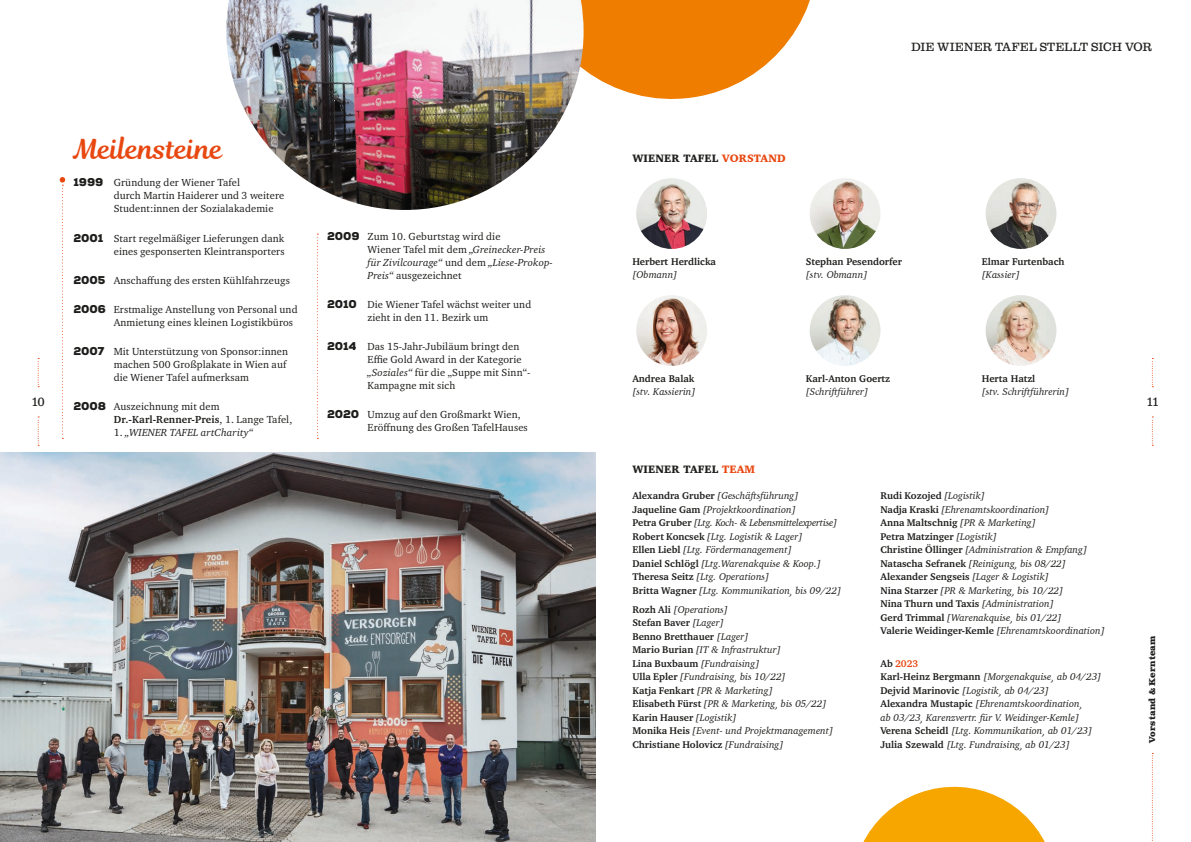
<style>
.page{position:relative;width:1191px;height:842px;background:#fff}
.page>*{position:absolute;margin:0;border:0;box-sizing:border-box;transform-origin:0 0}
.t1{font:27px "Magnolia Script";letter-spacing:.01em;color:#e84710}
.t2{font:12px "Clarendon Text";letter-spacing:.01em;color:#1d1d1b}
.t3{font:900 11px "Charter";letter-spacing:.01em;color:#1d1d1b}
.t4{font:10.5px/13px "Charter ITC Std";letter-spacing:.01em;color:#1d1d1b}
.t5{font:italic 10.5px "Charter ITC Std";letter-spacing:.01em;color:#1d1d1b}
.t6{font:italic 10px/13.5px "Charter";color:#1d1d1b}
.t7{font:700 10px/13.5px "Charter ITC Std";color:#1d1d1b}
.t8{font:700 10px "Charter";color:#1d1d1b}
.t9{font:700 10px "Charter ITC Std";color:#e84710}
.t10{font:700 8.5px "Clarendon Text";letter-spacing:.025em;color:#1d1d1b}
.s1{font-family:"Nexa Rust Sans";font-weight:900;font-size:11px}
.s2{font-weight:700}
.s3{font-style:normal}
.s4{color:#e84710}
.s5{font-style:italic}
.s6{font-family:"Charter ITC Std";font-weight:700;font-style:normal}
.s7{font-family:"Charter";font-weight:400;font-style:italic}
.s8{color:#1d1d1b}
.s9{font-weight:700;font-style:normal}
</style>
<div class="page">
<svg style="left:38px;top:358px;width:1px;height:29px"></svg>
<svg style="left:38px;top:417px;width:1px;height:29px"></svg>
<svg style="left:1152px;top:358px;width:1px;height:29px"></svg>
<svg style="left:1152px;top:417px;width:1px;height:29px"></svg>
<img style="left:636px;top:178px;width:71px;height:71px;border-radius:35px">
<img style="left:636px;top:295px;width:71px;height:71px;border-radius:35px">
<img style="left:809px;top:178px;width:71px;height:71px;border-radius:34px">
<img style="left:809px;top:295px;width:71px;height:71px;border-radius:35px">
<img style="left:985px;top:178px;width:71px;height:71px;border-radius:35px">
<img style="left:985px;top:295px;width:71px;height:71px;border-radius:35px">
<svg style="left:60px;top:177px;width:5px;height:262px"></svg>
<svg style="left:317px;top:234px;width:1px;height:205px"></svg>
<img style="left:0;top:453px;width:595px;height:389px">
<svg style="left:583px;top:0;width:227px;height:99px"></svg>
<svg style="left:863px;top:786px;width:182px;height:56px"></svg>
<img style="left:226px;top:0;width:357px;height:210px">
<svg style="left:1152px;top:753px;width:1px;height:88px"></svg>
<p class="t2" style="left:911px;top:39px;width:242px">DIE WIENER TAFEL STELLT SICH VOR</p>
<h1 class="t1" style="left:74px;top:130px;width:151px">Meilensteine</h1>
<p class="t4" style="left:114px;top:176px;width:172px;text-indent:-40px"><span class="s1">1999</span> Gründung der Wiener Tafel<br>durch Martin Haiderer und 3 weitere<br>Student:innen der Sozialakademie</p>
<p class="t4" style="left:74px;top:231px;width:212px;text-align:right"><span class="s1">2001</span> Start regelmäßiger Lieferungen dank eines gesponserten Kleintransporters</p>
<p class="t4" style="left:74px;top:273px;width:218px"><span class="s1">2005</span> Anschaffung des ersten Kühlfahrzeugs</p>
<p class="t4" style="left:114px;top:303px;width:185px;text-indent:-40px"><span class="s1">2006</span> Erstmalige Anstellung von Personal und<br>Anmietung eines kleinen Logistikbüros</p>
<p class="t4" style="left:114px;top:345px;width:176px;text-indent:-40px"><span class="s1">2007</span> Mit Unterstützung von Sponsor:innen machen 500 Großplakate in Wien auf die Wiener Tafel aufmerksam</p>
<p class="t4" style="left:114px;top:400px;width:180px;text-indent:-40px"><span class="s1">2008</span> Auszeichnung mit dem<br><span class="s2">Dr.-Karl-Renner-Preis</span>, 1. Lange Tafel,</p>
<p class="t5" style="left:114px;top:426px;width:141px"><span class="s3">1.</span> „WIENER TAFEL artCharity“</p>
<p class="t3" style="left:632px;top:152px;width:155px">WIENER TAFEL <span class="s4">VORSTAND</span></p>
<p class="t4" style="left:367px;top:230px;width:187px;text-indent:-40px"><span class="s1">2009</span> Zum 10. Geburtstag wird die<br>Wiener Tafel mit dem <span class="s5">„Greinecker-Preis für Zivilcourage“</span> und dem <span class="s5">„Liese-Prokop-Preis“</span> ausgezeichnet</p>
<p class="t4" style="left:327px;top:298px;width:205px;text-align:center"><span class="s1">2010</span> Die Wiener Tafel wächst weiter und zieht in den 11. Bezirk um</p>
<p class="t4" style="left:367px;top:340px;width:164px;text-indent:-40px"><span class="s1">2014</span> Das 15-Jahr-Jubiläum bringt den<br>Effie Gold Award in der Kategorie <span class="s5">„Soziales“</span> für die „Suppe mit Sinn“-<br>Kampagne mit sich</p>
<p class="t4" style="left:367px;top:408px;width:162px;text-indent:-40px"><span class="s1">2020</span> Umzug auf den Großmarkt Wien,<br>Eröffnung des Großen TafelHauses</p>
<p class="t8" style="left:805px;top:253px;width:98px">Stephan Pesendorfer</p>
<p class="t6" style="left:805px;top:268px;width:63px">[stv. Obmann]</p>
<p class="t8" style="left:632px;top:253px;width:85px">Herbert Herdlicka</p>
<p class="t6" style="left:632px;top:268px;width:47px">[Obmann]</p>
<p class="t8" style="left:981px;top:253px;width:84px">Elmar Furtenbach</p>
<p class="t6" style="left:981px;top:268px;width:40px">[Kassier]</p>
<p class="t8" style="left:632px;top:370px;width:64px">Andrea Balak</p>
<p class="t6" style="left:632px;top:385px;width:65px">[stv. Kassierin]</p>
<p class="t8" style="left:805px;top:370px;width:86px">Karl-Anton Goertz</p>
<p class="t6" style="left:805px;top:385px;width:64px">[Schriftführer]</p>
<p class="t8" style="left:981px;top:370px;width:55px">Herta Hatzl</p>
<p class="t6" style="left:981px;top:385px;width:89px">[stv. Schriftführerin]</p>
<p class="t2" style="left:32px;top:395px;width:14px">10</p>
<p class="t2" style="left:1147px;top:395px;width:13px">11</p>
<p class="t3" style="left:632px;top:462px;width:124px">WIENER TAFEL <span class="s4">TEAM</span></p>
<p class="t6" style="left:632px;top:489px;width:210px"><span class="s6">Alexandra Gruber</span> [Geschäftsführung] <span class="s6">Jaqueline Gam</span> [Projektkoordination]<br><span class="s6">Petra Gruber</span> [Ltg. Koch- &amp; Lebensmittelexpertise] <span class="s6">Robert Koncsek</span> [Ltg. Logistik &amp; Lager]<br><span class="s6">Ellen Liebl</span> [Ltg. Fördermanagement]<br><span class="s6">Daniel Schlögl</span> [Ltg.Warenakquise &amp; Koop.] <span class="s6">Theresa Seitz</span> [Ltg. Operations]<br><span class="s6">Britta Wagner</span> [Ltg. Kommunikation, bis 09/22]</p>
<p class="t6" style="left:632px;top:603px;width:97px"><span class="s6">Rozh Ali</span> [Operations]</p>
<p class="t7" style="left:632px;top:616px;width:118px">Stefan Baver <span class="s7">[Lager]<br></span>Benno Bretthauer <span class="s7">[Lager]</span></p>
<p class="t6" style="left:632px;top:643px;width:196px"><span class="s6">Mario Burian</span> [IT &amp; Infrastruktur]<br><span class="s6">Lina Buxbaum</span> [Fundraising]<br><span class="s6">Ulla Epler</span> [Fundraising, bis 10/22]<br><span class="s6">Katja Fenkart</span> [PR &amp; Marketing]<br><span class="s6">Elisabeth Fürst</span> [PR &amp; Marketing, bis 05/22]</p>
<p class="t7" style="left:632px;top:711px;width:106px">Karin Hauser <span class="s7">[Logistik]</span></p>
<p class="t6" style="left:632px;top:724px;width:202px"><span class="s6">Monika Heis</span> [Event- und Projektmanagement]</p>
<p class="t7" style="left:632px;top:738px;width:153px">Christiane Holovicz <span class="s7">[Fundraising]</span></p>
<p class="t7" style="left:880px;top:489px;width:106px">Rudi Kozojed <span class="s7">[Logistik]</span></p>
<p class="t6" style="left:880px;top:502px;width:170px"><span class="s6">Nadja Kraski</span> [Ehrenamtskoordination]</p>
<p class="t7" style="left:880px;top:516px;width:157px">Anna Maltschnig <span class="s7">[PR &amp; Marketing]<br></span>Petra Matzinger <span class="s7">[Logistik]</span></p>
<p class="t6" style="left:880px;top:543px;width:208px"><span class="s6">Christine Öllinger</span> [Administration &amp; Empfang]<br><span class="s6">Natascha Sefranek</span> [Reinigung, bis 08/22]</p>
<p class="t7" style="left:880px;top:570px;width:170px">Alexander Sengseis <span class="s7">[Lager &amp; Logistik]</span></p>
<p class="t6" style="left:880px;top:583px;width:184px"><span class="s6">Nina Starzer</span> [PR &amp; Marketing, bis 10/22]</p>
<p class="t7" style="left:880px;top:597px;width:175px">Nina Thurn und Taxis <span class="s7">[Administration]</span></p>
<p class="t6" style="left:880px;top:610px;width:226px"><span class="s6">Gerd Trimmal</span> [Warenakquise, bis 01/22]<br><span class="s6">Valerie Weidinger-Kemle</span> [Ehrenamtskoordination]</p>
<p class="t9" style="left:880px;top:657px;width:39px"><span class="s8">Ab</span> 2023</p>
<p class="t6" style="left:880px;top:670px;width:222px"><span class="s9">Karl-Heinz Bergmann</span> [Morgenakquise, ab 04/23] <span class="s9">Dejvid Marinovic</span> [Logistik, ab 04/23]<br><span class="s9">Alexandra Mustapic</span> [Ehrenamtskoordination,<br>ab 03/23, Karenzvertr. für V. Weidinger-Kemle] <span class="s9">Verena Scheidl</span> [Ltg. Kommunikation, ab 01/23] <span class="s9">Julia Szewald</span> [Ltg. Fundraising, ab 01/23]</p>
<p class="t10" style="left:1147px;top:743px;width:109px;rotate:-90deg">Vorstand &amp; Kernteam</p>
</div>
